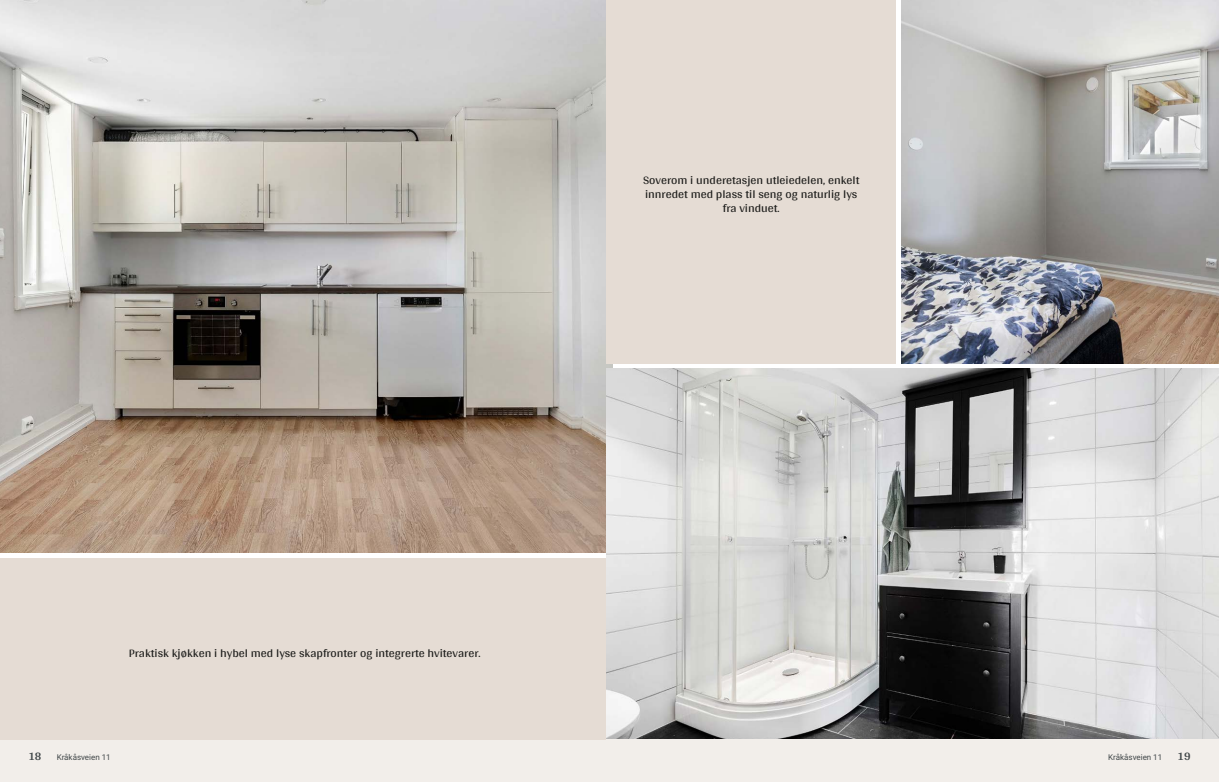
<style>
.page{position:relative;width:1219px;height:782px;background:#fff}
.page>*{position:absolute;margin:0;border:0;box-sizing:border-box;transform-origin:0 0}
.t1{font:12px/14px "Arya";color:#1d1d1b;text-align:center}
.t2{font:700 12px "Arya";color:#414749}
.t3{font:8px "Roboto Vitec";color:#414749}
</style>
<div class="page">
<img style="left:0;top:0;width:612px;height:552px">
<div style="left:0;top:739px;width:612px;height:42px;background:#f2eeea"></div>
<div style="left:0;top:558px;width:612px;height:181px;background:#e5dcd4"></div>
<img style="left:607px;top:369px;width:612px;height:370px">
<img style="left:901px;top:0;width:318px;height:363px">
<div style="left:607px;top:739px;width:612px;height:42px;background:#f2eeea"></div>
<div style="left:607px;top:0;width:289px;height:363px;background:#e5dcd4"></div>
<p class="t1" style="left:643px;top:172px;width:218px">Soverom i underetasjen utleiedelen, enkelt innredet med plass til seng og naturlig lys fra vinduet.</p>
<p class="t1" style="left:129px;top:645px;width:353px">Praktisk kjøkken i hybel med lyse skapfronter og integrerte hvitevarer.</p>
<p class="t2" style="left:28px;top:749px;width:15px">18</p>
<p class="t3" style="left:57px;top:751px;width:56px">Kråkåsveien 11</p>
<p class="t3" style="left:1108px;top:751px;width:56px">Kråkåsveien 11</p>
<p class="t2" style="left:1177px;top:749px;width:15px">19</p>
</div>
